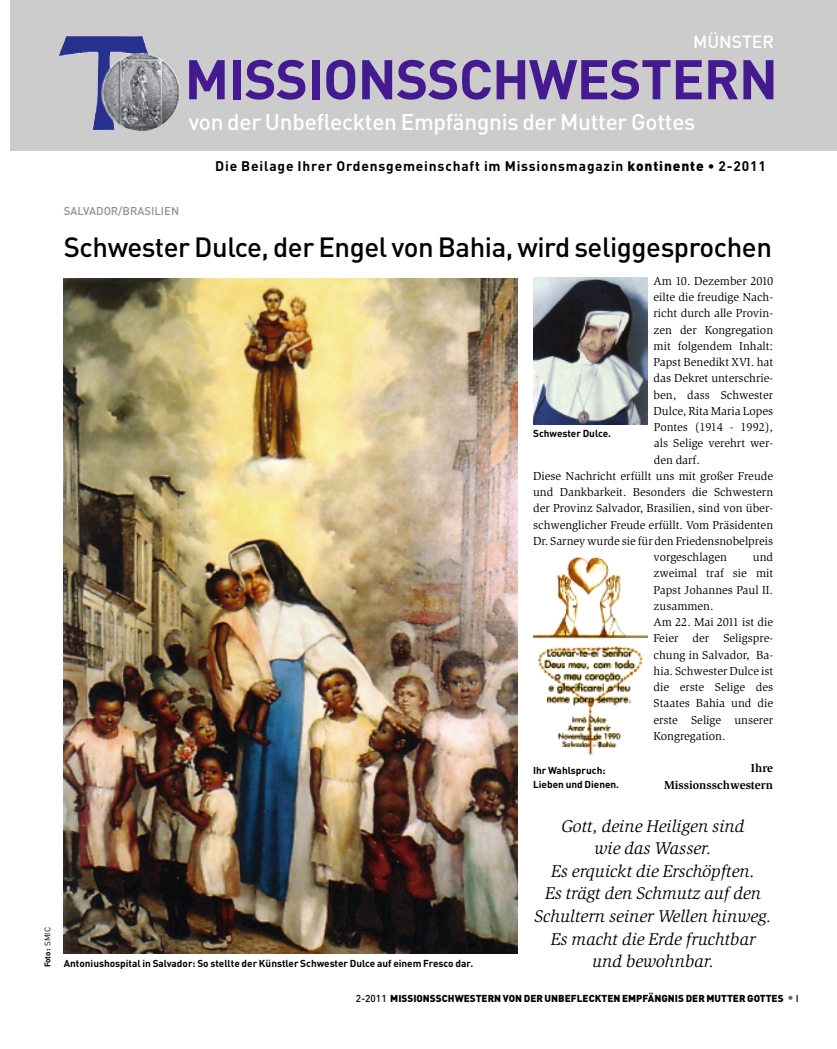
<style>
.page{position:relative;width:837px;height:1049px;background:#fff}
.page>*{position:absolute;margin:0;border:0;box-sizing:border-box;transform-origin:0 0}
.t1{font:700 55px "DIN Pro";letter-spacing:-.015em;color:#451a91}
.t2{font:500 27.5px "DIN Pro";letter-spacing:-.015em;color:#000}
.t3{font:500 22.5px "DIN Pro";letter-spacing:-.01em;color:#fff}
.t4{font:italic 17.5px/22.5px "Slimbach Std";color:#000;text-align:center}
.t5{font:500 17.5px "DIN Pro";color:#fff}
.t6{font:700 13.75px "DIN Pro";letter-spacing:.06em;color:#000}
.t7{font:11.88px/16.2px "Slimbach Std";color:#000}
.t8{font:700 11.88px/16.2px "Slimbach Std";color:#000;text-align:right}
.t9{font:500 11.25px "DIN Pro";color:#909090}
.t10{font:700 10px/13.8px "DIN Pro";color:#000}
.t11{font:900 10px "DIN Pro";color:#000}
.t12{font:700 8.12px "DIN Pro";color:#000}
.s1{font-weight:400}
.s2{font-weight:900}
.s3{font-weight:500}
.s4{font-weight:500;font-size:12.5px;color:#666}
</style>
<div class="page">
<div style="left:11px;top:0;width:825px;height:150px;background:#ccc"></div>
<img style="left:59px;top:36px;width:121px;height:95px">
<img style="left:64px;top:278px;width:453px;height:676px">
<img style="left:533px;top:277px;width:114px;height:147px">
<img style="left:533px;top:557px;width:114px;height:198px">
<p class="t12" style="left:43px;top:967px;width:42px;rotate:-90deg">Foto: <span class="s1">SMIC</span></p>
<h3 class="t5" style="left:692px;top:31px;width:82px">MÜNSTER</h3>
<h1 class="t1" style="left:184px;top:47px;width:594px">MISSIONSSCHWESTERN</h1>
<h3 class="t3" style="left:189px;top:109px;width:508px">von der Unbefleckten Empfängnis der Mutter Gottes</h3>
<p class="t9" style="left:64px;top:205px;width:117px">SALVADOR/BRASILIEN</p>
<p class="t6" style="left:215px;top:158px;width:552px">Die Beilage Ihrer Ordensgemeinschaft im Missionsmagazin <span class="s2">kontinente</span> • 2-2011</p>
<h2 class="t2" style="left:64px;top:231px;width:709px">Schwester Dulce, der Engel von Bahia, wird seliggesprochen</h2>
<p class="t7" style="left:653px;top:274px;width:121px">Am 10. Dezember 2010</p>
<p class="t7" style="left:653px;top:290px;width:121px">eilte die freudige Nach-</p>
<p class="t7" style="left:653px;top:306px;width:121px">richt durch alle Provin-</p>
<p class="t7" style="left:653px;top:322px;width:121px">zen der Kongregation</p>
<p class="t7" style="left:653px;top:339px;width:121px">mit folgendem Inhalt:</p>
<p class="t7" style="left:653px;top:355px;width:121px">Papst Benedikt XVI. hat</p>
<p class="t7" style="left:653px;top:371px;width:121px">das Dekret unterschrie-</p>
<p class="t7" style="left:653px;top:387px;width:121px">ben, dass Schwester</p>
<p class="t7" style="left:653px;top:404px;width:121px">Dulce, Rita Maria Lopes</p>
<p class="t7" style="left:653px;top:420px;width:121px">Pontes (1914 - 1992),</p>
<p class="t7" style="left:653px;top:436px;width:121px">als Selige verehrt wer-</p>
<p class="t7" style="left:653px;top:452px;width:47px">den darf.</p>
<p class="t7" style="left:533px;top:469px;width:241px">Diese Nachricht erfüllt uns mit großer Freude</p>
<p class="t7" style="left:533px;top:485px;width:241px">und Dankbarkeit. Besonders die Schwestern</p>
<p class="t7" style="left:533px;top:501px;width:241px">der Provinz Salvador, Brasilien, sind von über-</p>
<p class="t7" style="left:533px;top:517px;width:241px">schwenglicher Freude erfüllt. Vom Präsidenten</p>
<p class="t7" style="left:533px;top:534px;width:241px">Dr. Sarney wurde sie für den Friedensnobelpreis</p>
<p class="t7" style="left:653px;top:550px;width:75px">vorgeschlagen</p>
<p class="t10" style="left:533px;top:426px;width:79px">Schwester Dulce.</p>
<p class="t7" style="left:653px;top:550px;width:121px;text-indent:99px">und zweimal traf sie mit<br>Papst Johannes Paul II. zusammen.<br>Am 22. Mai 2011 ist die<br>Feier der Seligspre&shy;chung in Salvador, Ba&shy;hia. Schwester Dulce ist die erste Selige des<br>Staates Bahia und die erste Selige unserer<br>Kongregation.</p>
<p class="t8" style="left:663px;top:761px;width:111px">Ihre<br>Missionsschwestern</p>
<p class="t10" style="left:533px;top:764px;width:87px">Ihr Wahlspruch:<br>Lieben und Dienen.</p>
<h3 class="t4" style="left:534px;top:816px;width:238px">Gott, deine Heiligen sind<br>wie das Wasser.<br>Es erquickt die Erschöpften.<br>Es trägt den Schmutz auf den<br>Schultern seiner Wellen hinweg.<br>Es macht die Erde fruchtbar</h3>
<p class="t10" style="left:64px;top:956px;width:410px">Antoniushospital in Salvador: So stellte der Künstler Schwester Dulce auf einem Fresco dar.</p>
<h3 class="t4" style="left:591px;top:951px;width:124px">und bewohnbar.</h3>
<p class="t11" style="left:355px;top:992px;width:444px"><span class="s3">2-2011</span> MISSIONSSCHWESTERN VON DER UNBEFLECKTEN EMPFÄNGNIS DER MUTTER GOTTES <span class="s4">•</span> <span class="s3">I</span></p>
</div>
